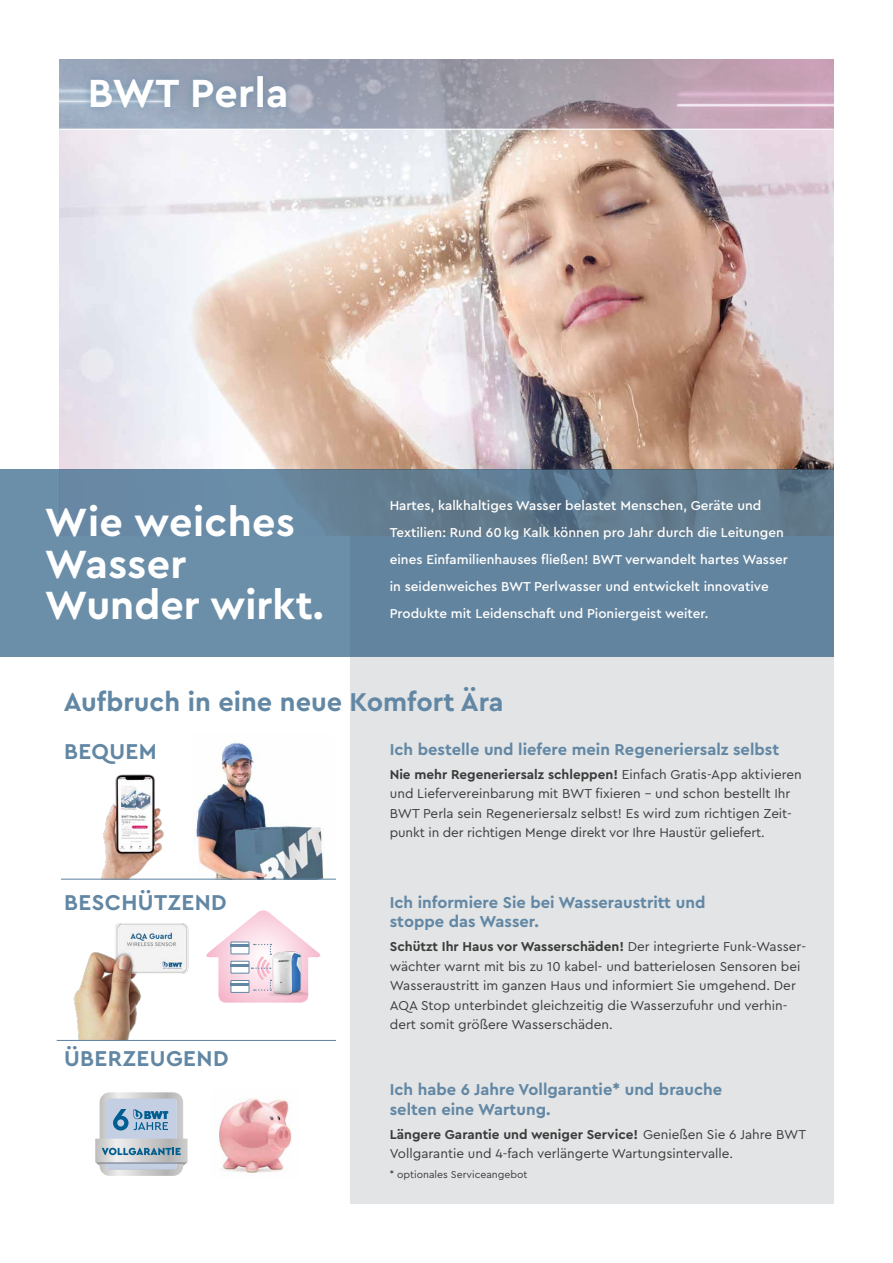
<style>
.page{position:relative;width:893px;height:1263px;background:#fff}
.page>*{position:absolute;margin:0;border:0;box-sizing:border-box;transform-origin:0 0}
.t1{font:700 41.25px/41.2px "Cera PRO";letter-spacing:.005em;color:#fff}
.t2{font:700 41.1px "Cera PRO";letter-spacing:.01em;color:#fff}
.t3{font:700 27px "Cera PRO";color:#6287a4}
.t4{font:700 22.5px "Cera PRO";letter-spacing:.02em;color:#6287a4}
.t5{font:700 16.5px/19.5px "Cera PRO";color:#6287a4}
.t6{font:13.5px/19.5px "Cera PRO";color:#3c3c3b}
.t7{font:500 13.5px/27px "Cera PRO";color:#fff}
.t8{font:10.5px "Cera PRO";color:#3c3c3b}
.s1{font-weight:700}
</style>
<div class="page">
<div style="left:350px;top:338px;width:483px;height:865px;background:#e2e4e5"></div>
<img style="left:60px;top:130px;width:773px;height:340px">
<img style="left:57px;top:923px;width:153px;height:117px">
<hr style="left:57px;top:1040px;width:279px;height:1px;background:#6287a4">
<svg style="left:203px;top:910px;width:118px;height:92px"></svg>
<img style="left:91px;top:774px;width:79px;height:105px">
<img style="left:192px;top:741px;width:142px;height:138px">
<hr style="left:61px;top:879px;width:275px;height:1px;background:#6287a4">
<img style="left:219px;top:1098px;width:73px;height:78px">
<svg style="left:95px;top:1092px;width:93px;height:84px;background:#b9c6d2"></svg>
<div style="left:0;top:470px;width:833px;height:187px;background:#6287a4"></div>
<img style="left:60px;top:60px;width:773px;height:69px">
<div style="left:81px;top:67px;width:215px;height:49px;background:#6287a4;opacity:.75"></div>
<h2 class="t2" style="left:88px;top:66px;width:202px">BWT Perla</h2>
<h1 class="t1" style="left:45px;top:500px;width:281px">Wie weiches<br>Wasser<br>Wunder wirkt.</h1>
<p class="t7" style="left:390px;top:491px;width:400px">Hartes, kalkhaltiges Wasser belastet Menschen, Geräte und Textilien: Rund 60 kg Kalk können pro Jahr durch die Leitungen eines Einfamilienhauses fließen! BWT verwandelt hartes Wasser in seidenweiches BWT Perlwasser und entwickelt innovative Produkte mit Leidenschaft und Pioniergeist weiter.</p>
<h3 class="t3" style="left:64px;top:683px;width:441px">Aufbruch in eine neue Komfort Ära</h3>
<h3 class="t4" style="left:64px;top:736px;width:94px">BEQUEM</h3>
<h3 class="t4" style="left:64px;top:887px;width:164px">BESCHÜTZEND</h3>
<h3 class="t4" style="left:64px;top:1044px;width:166px">ÜBERZEUGEND</h3>
<p class="t5" style="left:390px;top:739px;width:391px">Ich bestelle und liefere mein Regeneriersalz selbst</p>
<p class="t6" style="left:390px;top:764px;width:414px"><span class="s1">Nie mehr Regeneriersalz schleppen!</span> Einfach Gratis-App aktivieren und Liefervereinbarung mit BWT fixieren – und schon bestellt Ihr BWT Perla sein Regeneriersalz selbst! Es wird zum richtigen Zeit&shy;punkt in der richtigen Menge direkt vor Ihre Haustür geliefert.</p>
<p class="t5" style="left:390px;top:892px;width:317px">Ich informiere Sie bei Wasseraustritt und stoppe das Wasser.</p>
<p class="t6" style="left:390px;top:936px;width:418px"><span class="s1">Schützt Ihr Haus vor Wasserschäden!</span> Der integrierte Funk-Wasser&shy;wächter warnt mit bis zu 10 kabel- und batterielosen Sensoren bei Wasseraustritt im ganzen Haus und informiert Sie umgehend. Der AQA Stop unterbindet gleichzeitig die Wasserzufuhr und verhin&shy;dert somit größere Wasserschäden.</p>
<p class="t5" style="left:390px;top:1079px;width:334px">Ich habe 6 Jahre Vollgarantie* und brauche selten eine Wartung.</p>
<p class="t6" style="left:390px;top:1124px;width:418px"><span class="s1">Längere Garantie und weniger Service!</span> Genießen Sie 6 Jahre BWT<br>Vollgarantie und 4-fach verlängerte Wartungsintervalle.</p>
<p class="t8" style="left:390px;top:1167px;width:139px">* optionales Serviceangebot</p>
</div>
